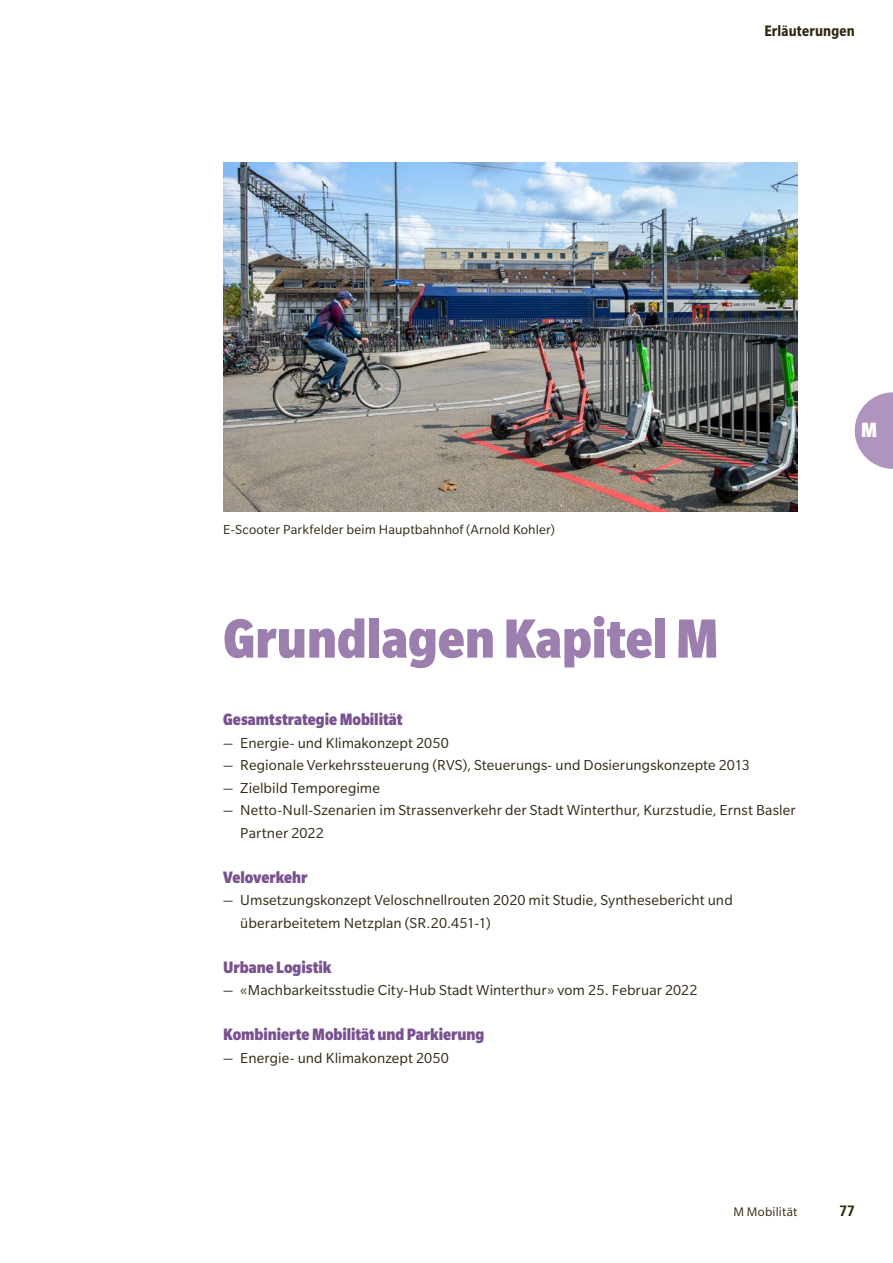
<style>
.page{position:relative;width:893px;height:1263px;background:#fff}
.page>*{position:absolute;margin:0;border:0;box-sizing:border-box;transform-origin:0 0}
.H2_Titel_40pt_E_---_A_1{font:900 condensed 60px "Slate Pro";color:#9c7eaf}
.t1{font:900 condensed 22.5px "Slate Pro";color:#fff}
.H6_Titel_12pt_Glossar{font:900 condensed 18px "Slate Pro";letter-spacing:-.005em;color:#79518f}
.t2{font:700 condensed 16.5px "Slate Pro";letter-spacing:.01em;color:#2f2912}
.t3{font:15.75px/22.5px "Slate Pro";letter-spacing:.005em;color:#2f2912}
.Bildlegende_9_5_E{font:14.25px "Slate Pro";letter-spacing:.01em;color:#2f2912}
.t4{font:13.5px "Slate Pro";letter-spacing:.015em;color:#2f2912}
.s1{font-stretch:condensed}
</style>
<div class="page">
<svg style="left:855px;top:392px;width:38px;height:77px"></svg>
<img style="left:223px;top:162px;width:574px;height:349px">
<p class="t2" style="left:764px;top:22px;width:92px">Erläuterungen</p>
<p class="Bildlegende_9_5_E" style="left:223px;top:522px;width:333px">E-Scooter Parkfelder beim Hauptbahnhof (Arnold Kohler)</p>
<p class="H2_Titel_40pt_E_---_A_1" style="left:223px;top:606px;width:497px">Grundlagen Kapitel M</p>
<p class="H6_Titel_12pt_Glossar" style="left:223px;top:710px;width:181px">Gesamtstrategie Mobilität</p>
<p class="t3" style="left:223px;top:731px;width:227px"><span class="s1">—</span> Energie- und Klimakonzept 2050</p>
<p class="t3" style="left:223px;top:754px;width:528px"><span class="s1">—</span> Regionale Verkehrssteuerung (RVS), Steuerungs- und Dosierungskonzepte 2013</p>
<p class="t3" style="left:223px;top:776px;width:158px"><span class="s1">—</span> Zielbild Temporegime</p>
<p class="t3" style="left:240px;top:799px;width:557px;text-indent:-17px"><span class="s1">—</span> Netto-Null-Szenarien im Strassenverkehr der Stadt Winterthur, Kurzstudie, Ernst Basler<br>Partner 2022</p>
<p class="H6_Titel_12pt_Glossar" style="left:223px;top:867px;width:86px">Veloverkehr</p>
<p class="t3" style="left:240px;top:889px;width:494px;text-indent:-17px"><span class="s1">—</span> Umsetzungskonzept Veloschnellrouten 2020 mit Studie, Synthesebericht und überarbeitetem Netzplan (SR.20.451-1)</p>
<p class="H6_Titel_12pt_Glossar" style="left:223px;top:957px;width:110px">Urbane Logistik</p>
<p class="t3" style="left:223px;top:979px;width:476px"><span class="s1">—</span> «Machbarkeitsstudie City-Hub Stadt Winterthur» vom 25. Februar 2022</p>
<p class="H6_Titel_12pt_Glossar" style="left:223px;top:1025px;width:263px">Kombinierte Mobilität und Parkierung</p>
<p class="t3" style="left:223px;top:1046px;width:227px"><span class="s1">—</span> Energie- und Klimakonzept 2050</p>
<h2 class="t1" style="left:861px;top:418px;width:18px">M</h2>
<p class="t4" style="left:733px;top:1205px;width:65px">M Mobilität</p>
<p class="t2" style="left:839px;top:1202px;width:17px">77</p>
</div>
